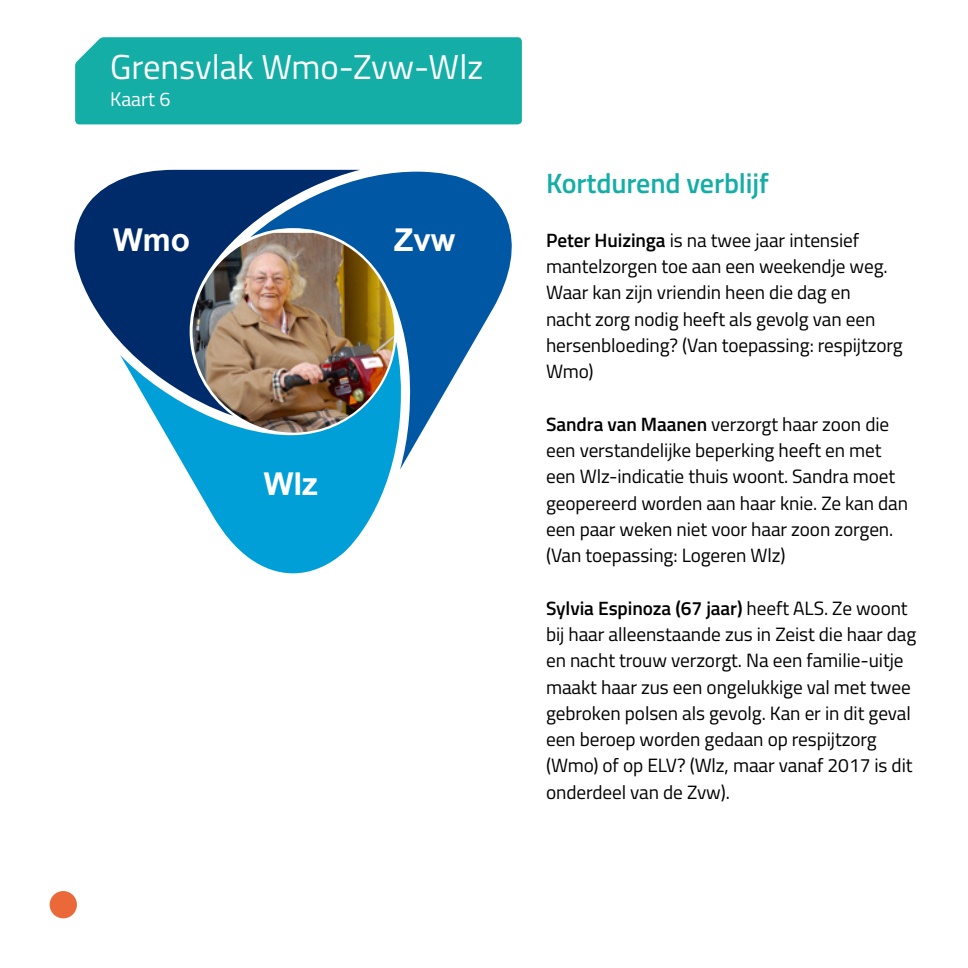
<style>
.page{position:relative;width:968px;height:968px;background:#fff}
.page>*{position:absolute;margin:0;border:0;box-sizing:border-box;transform-origin:0 0}
.t1{font:34.65px "Titillium Web";color:#fff}
.t2{font:700 31.5px "Arial";color:#fff}
.t3{font:600 28px "Titillium Web";letter-spacing:-.005em;color:#14aea7}
.t4{font:19.78px "Titillium Web";color:#fff}
.t5{font:19.25px/26.2px "Titillium Web";letter-spacing:-.005em;color:#000}
.s1{font-weight:600}
</style>
<div class="page">
<div style="left:75px;top:37px;width:447px;height:87px;background:#14aea7"></div>
<svg style="left:155px;top:416px;width:246px;height:157px;fill:#009fd7"></svg>
<svg style="left:74px;top:170px;width:285px;height:246px;fill:#002b6b"></svg>
<svg style="left:250px;top:172px;width:262px;height:297px;fill:#0057a3"></svg>
<img style="left:192px;top:233px;width:202px;height:199px">
<div style="left:50px;top:890px;width:27px;height:28px;background:#eb6939;border-radius:50%"></div>
<h1 class="t1" style="left:110px;top:41px;width:374px">Grensvlak Wmo-Zvw-Wlz</h1>
<h1 class="t4" style="left:110px;top:85px;width:62px">Kaart 6</h1>
<p class="t2" style="left:113px;top:219px;width:78px">Wmo</p>
<p class="t2" style="left:394px;top:219px;width:63px">Zvw</p>
<p class="t2" style="left:263px;top:463px;width:56px">Wlz</p>
<h2 class="t3" style="left:546px;top:162px;width:224px">Kortdurend verblijf</h2>
<p class="t5" style="left:546px;top:226px;width:358px"><span class="s1">Peter Huizinga</span> is na twee jaar intensief mantelzorgen toe aan een weekendje weg.<br>Waar kan zijn vriendin heen die dag en<br>nacht zorg nodig heeft als gevolg van een hersenbloeding? (Van toepassing: respijtzorg Wmo)</p>
<p class="t5" style="left:546px;top:410px;width:363px"><span class="s1">Sandra van Maanen</span> verzorgt haar zoon die een verstandelijke beperking heeft en met een Wlz-indicatie thuis woont. Sandra moet geopereerd worden aan haar knie. Ze kan dan een paar weken niet voor haar zoon zorgen. (Van toepassing: Logeren Wlz)</p>
<p class="t5" style="left:546px;top:594px;width:372px"><span class="s1">Sylvia Espinoza (67 jaar)</span> heeft ALS. Ze woont bij haar alleenstaande zus in Zeist die haar dag en nacht trouw verzorgt. Na een familie-uitje maakt haar zus een ongelukkige val met twee gebroken polsen als gevolg. Kan er in dit geval een beroep worden gedaan op respijtzorg (Wmo) of op ELV? (Wlz, maar vanaf 2017 is dit onderdeel van de Zvw).</p>
</div>
